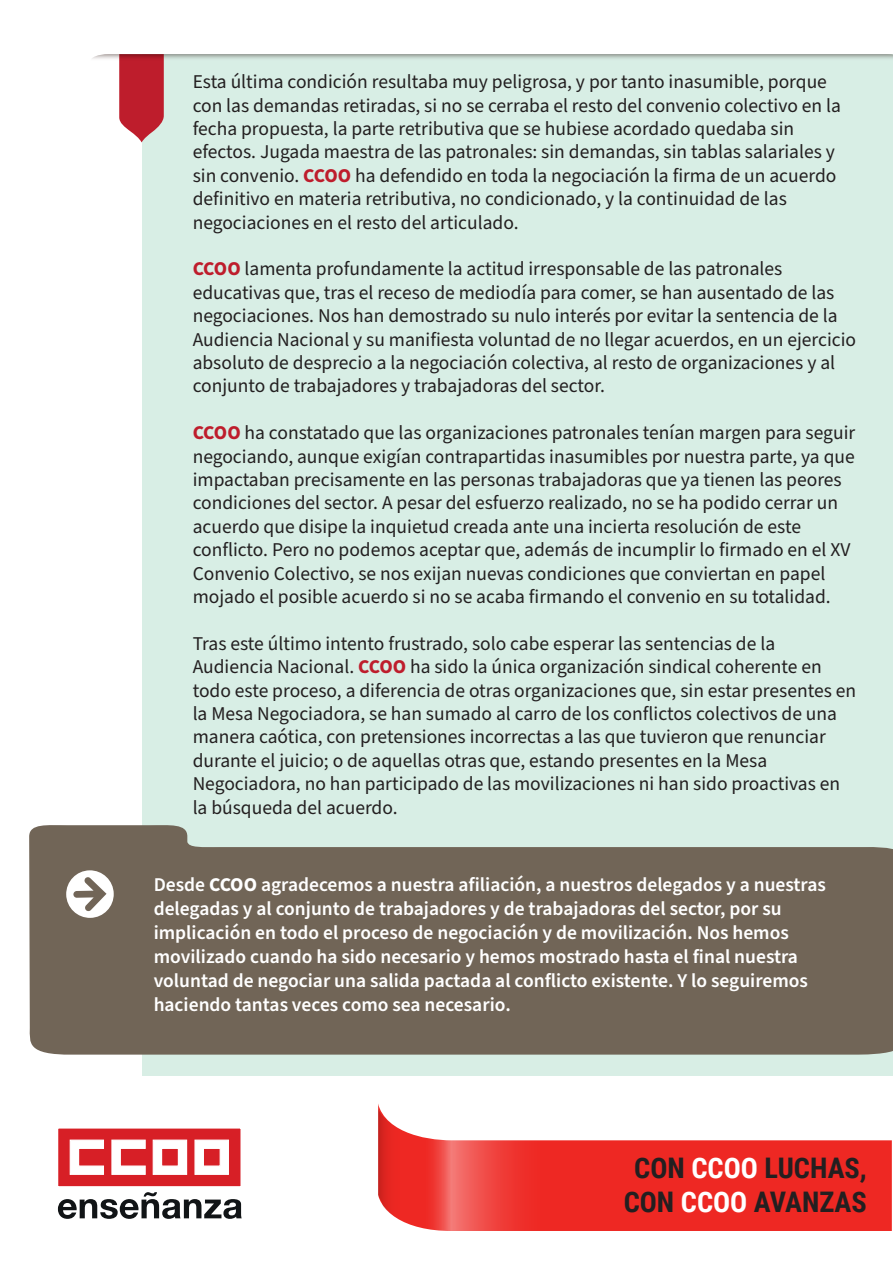
<style>
.page{position:relative;width:893px;height:1263px;background:#fff}
.page>*{position:absolute;margin:0;border:0;box-sizing:border-box;transform-origin:0 0}
.t1{font:700 28.35px/34px "Roboto Condensed";color:#231f20;text-align:center}
.t2{font:19.5px/23.4px "Source Sans Pro";color:#231f20}
.t3{font:600 19.5px/24px "Source Sans Pro";color:#fff}
.s1{font-weight:700;color:#be1d2c}
.s2{font-weight:700}
.s3{color:#fff}
</style>
<div class="page">
<svg style="left:57px;top:1140px;width:835px;height:91px;background:#f04541"></svg>
<svg style="left:322px;top:1104px;width:244px;height:127px"></svg>
<svg style="left:57px;top:1104px;width:321px;height:98px"></svg>
<div style="left:142px;top:54px;width:751px;height:1022px;background:#d8eee5"></div>
<svg style="left:29px;top:825px;width:864px;height:230px;background:#797062"></svg>
<svg style="left:92px;top:54px;width:801px;height:88px"></svg>
<div style="left:56px;top:1126px;width:187px;height:62px;background:#d71f26;border:2px solid #fff"></div>
<svg style="left:69px;top:1139px;width:35px;height:36px"></svg>
<svg style="left:111px;top:1139px;width:35px;height:36px"></svg>
<svg style="left:152px;top:1139px;width:36px;height:36px"></svg>
<svg style="left:194px;top:1139px;width:35px;height:36px"></svg>
<svg style="left:58px;top:1192px;width:184px;height:27px"></svg>
<svg style="left:66px;top:870px;width:48px;height:48px"></svg>
<p class="t2" style="left:193px;top:71px;width:650px">Esta última condición resultaba muy peligrosa, y por tanto inasumible, porque con las demandas retiradas, si no se cerraba el resto del convenio colectivo en la fecha propuesta, la parte retributiva que se hubiese acordado quedaba sin efectos. Jugada maestra de las patronales: sin demandas, sin tablas salariales y sin convenio. <span class="s1">CCOO</span> ha defendido en toda la negociación la firma de un acuerdo definitivo en materia retributiva, no condicionado, y la continuidad de las negociaciones en el resto del articulado.</p>
<p class="t2" style="left:193px;top:258px;width:665px"><span class="s1">CCOO</span> lamenta profundamente la actitud irresponsable de las patronales educativas que, tras el receso de mediodía para comer, se han ausentado de las negociaciones. Nos han demostrado su nulo interés por evitar la sentencia de la Audiencia Nacional y su manifiesta voluntad de no llegar acuerdos, en un ejercicio absoluto de desprecio a la negociación colectiva, al resto de organizaciones y al conjunto de trabajadores y trabajadoras del sector.</p>
<p class="t2" style="left:193px;top:422px;width:664px"><span class="s1">CCOO</span> ha constatado que las organizaciones patronales tenían margen para seguir negociando, aunque exigían contrapartidas inasumibles por nuestra parte, ya que impactaban precisamente en las personas trabajadoras que ya tienen las peores condiciones del sector. A pesar del esfuerzo realizado, no se ha podido cerrar un acuerdo que disipe la inquietud creada ante una incierta resolución de este conflicto. Pero no podemos aceptar que, además de incumplir lo firmado en el XV Convenio Colectivo, se nos exijan nuevas condiciones que conviertan en papel mojado el posible acuerdo si no se acaba firmando el convenio en su totalidad.</p>
<p class="t2" style="left:193px;top:632px;width:665px">Tras este último intento frustrado, solo cabe esperar las sentencias de la Audiencia Nacional. <span class="s1">CCOO</span> ha sido la única organización sindical coherente en todo este proceso, a diferencia de otras organizaciones que, sin estar presentes en la Mesa Negociadora, se han sumado al carro de los conflictos colectivos de una manera caótica, con pretensiones incorrectas a las que tuvieron que renunciar durante el juicio; o de aquellas otras que, estando presentes en la Mesa Negociadora, no han participado de las movilizaciones ni han sido proactivas en la búsqueda del acuerdo.</p>
<p class="t3" style="left:154px;top:873px;width:674px">Desde <span class="s2">CCOO</span> agradecemos a nuestra afiliación, a nuestros delegados y a nuestras delegadas y al conjunto de trabajadores y de trabajadoras del sector, por su implicación en todo el proceso de negociación y de movilización. Nos hemos movilizado cuando ha sido necesario y hemos mostrado hasta el final nuestra voluntad de negociar una salida pactada al conflicto existente. Y lo seguiremos haciendo tantas veces como sea necesario.</p>
<h1 class="t1" style="left:624px;top:1150px;width:245px">CON <span class="s3">CCOO</span> LUCHAS,<br>CON <span class="s3">CCOO</span> AVANZAS</h1>
</div>
